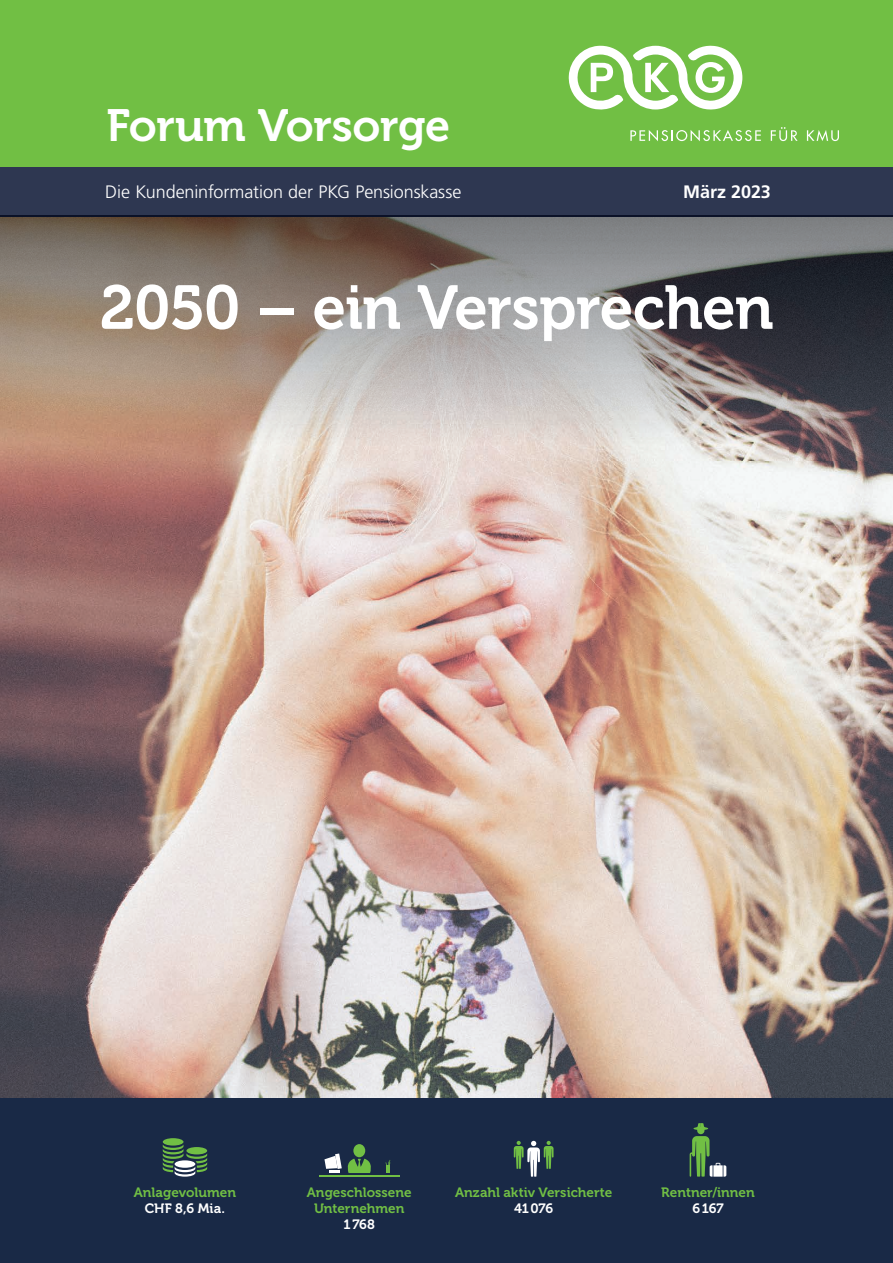
<style>
.page{position:relative;width:893px;height:1263px;background:#fff}
.page>*{position:absolute;margin:0;border:0;box-sizing:border-box;transform-origin:0 0}
.t1{font:61.5px "Museo 700";letter-spacing:-.015em;color:#fff}
.t2{font:45px "Museo 700";letter-spacing:-.01em;color:#fff}
.t3{font:300 18px "Frutiger";letter-spacing:-.005em;color:#fff}
.t4{font:700 18px "Frutiger";color:#fff}
.t5{font:13.5px/16.2px "Museo 700";color:#71bf44;text-align:center}
.t6{font:13.5px "Museo 700";letter-spacing:-.005em;color:#fff}
</style>
<div class="page">
<div style="left:0;top:1098px;width:893px;height:165px;background:#192946"></div>
<hr style="left:319px;top:1175px;width:81px;height:2px;background:#71bf44">
<svg style="left:324px;top:1144px;width:47px;height:29px"></svg>
<svg style="left:386px;top:1160px;width:4px;height:13px"></svg>
<svg style="left:514px;top:1141px;width:39px;height:36px"></svg>
<div style="left:697px;top:1127px;width:7px;height:7px;background:#71bf44;border-radius:50%"></div>
<hr style="left:693px;top:1127px;width:15px;height:3px;background:#71bf44;border-radius:50%">
<svg style="left:696px;top:1123px;width:9px;height:5px"></svg>
<svg style="left:690px;top:1136px;width:36px;height:41px"></svg>
<svg style="left:163px;top:1138px;width:44px;height:39px"></svg>
<img style="left:0;top:216px;width:893px;height:882px">
<div style="left:0;top:0;width:893px;height:167px;background:#71bf44"></div>
<div style="left:0;top:167px;width:893px;height:49px;background:#2e3751"></div>
<svg style="left:630px;top:130px;width:131px;height:11px"></svg>
<svg style="left:771px;top:127px;width:27px;height:14px"></svg>
<svg style="left:807px;top:130px;width:32px;height:11px"></svg>
<svg style="left:569px;top:46px;width:173px;height:64px"></svg>
<h2 class="t2" style="left:106px;top:101px;width:345px">Forum Vorsorge</h2>
<h3 class="t3" style="left:105px;top:181px;width:358px">Die Kundeninformation der PKG Pensionskasse</h3>
<h3 class="t4" style="left:683px;top:181px;width:89px">März 2023</h3>
<h1 class="t1" style="left:100px;top:273px;width:675px">2050 – ein Versprechen</h1>
<p class="t5" style="left:134px;top:1184px;width:104px">Anlagevolumen</p>
<p class="t6" style="left:145px;top:1200px;width:82px">CHF 8,6 Mia.</p>
<p class="t5" style="left:307px;top:1184px;width:106px">Angeschlossene<br>Unternehmen</p>
<p class="t6" style="left:344px;top:1217px;width:33px">1 768</p>
<p class="t5" style="left:455px;top:1184px;width:159px">Anzahl aktiv Versicherte</p>
<p class="t6" style="left:514px;top:1200px;width:41px">41 076</p>
<p class="t5" style="left:661px;top:1184px;width:95px">Rentner/innen</p>
<p class="t6" style="left:692px;top:1200px;width:33px">6 167</p>
</div>
